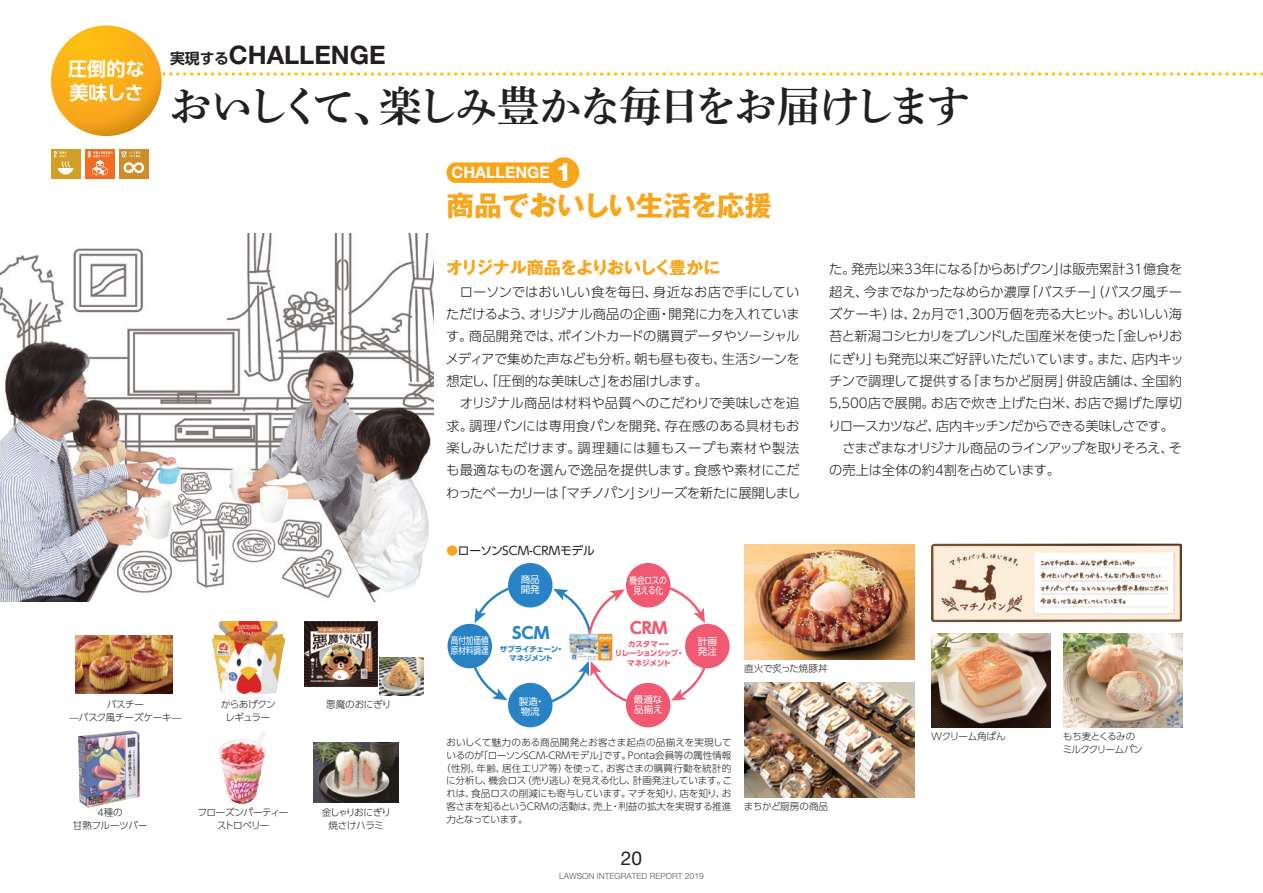
<style>
.page{position:relative;width:1263px;height:893px;background:#fff}
.page>*{position:absolute;margin:0;border:0;box-sizing:border-box;transform-origin:0 0}
.t1{font:42.45px "Shuei Min Pro B";letter-spacing:-.09em;color:#231f20}
.t2{font:700 27.6px "Gothic MB101 Pro";color:#f9a51b}
.t3{font:700 25.5px "Helvetica Neue LT Std";color:#231f20}
.t4{font:700 19.2px/23.4px "UD Shin Go Pro De";color:#fff}
.t5{font:19.2px "Helvetica Neue LT Std";color:#231f20}
.t6{font:700 16.95px "Gothic MB101 Pro";letter-spacing:-.05em;color:#f9a51b}
.t7{font:700 16.05px "UD Shin Go Pro";color:#2783c5}
.t8{font:700 16.05px "UD Shin Go Pro";color:#f05972}
.t9{font:700 15.9px "Helvetica Neue LT Std";color:#fff}
.t10{font:300 13.35px/22.4px "UD Shin Go Pro";letter-spacing:-.01em;color:#231f20}
.t11{font:11.7px "UD Shin Go Pro";letter-spacing:-.005em;color:#231f20}
.t12{font:300 9.6px/12.8px "UD Shin Go Pro";letter-spacing:-.025em;color:#231f20;text-align:center}
.t13{font:300 9.6px/12.8px "UD Shin Go Pro";color:#231f20;text-align:center}
.t14{font:300 9.6px/12.8px "UD Shin Go Pro";letter-spacing:-.06em;color:#231f20;text-align:center}
.t15{font:300 9.6px "UD Shin Go Pro";letter-spacing:-.005em;color:#231f20}
.t16{font:300 9.6px "UD Shin Go Pro";letter-spacing:.01em;color:#231f20}
.t17{font:300 9.6px/12.8px "UD Shin Go Pro";letter-spacing:-.065em;color:#231f20;text-align:center}
.t18{font:9.6px/10.1px "UD Shin Go Pro";color:#fff}
.t19{font:9.6px/10.1px "UD Shin Go Pro";color:#fff;scale:.8 1}
.t20{font:9.6px/10.1px "UD Shin Go Pro";letter-spacing:-.025em;color:#fff;text-align:center;scale:.8 1}
.t21{font:300 8.55px "Helvetica Neue LT Std";color:#57585a}
.t22{font:700 7.65px/9.4px "UD Shin Go Pro";letter-spacing:-.035em;color:#f05972;text-align:center}
.t23{font:700 7.65px/9.4px "UD Shin Go Pro";letter-spacing:-.035em;color:#2783c5;text-align:center}
.s1{font-family:"UD Shin Go Pro De";font-size:14.85px}
.s2{font-weight:800;font-size:25.5px}
.s3{color:#f9a51b}
</style>
<div class="page">
<img style="left:304px;top:622px;width:73px;height:65px">
<img style="left:0;top:234px;width:434px;height:368px">
<svg style="left:161px;top:72px;width:1102px;height:4px"></svg>
<img style="left:744px;top:544px;width:170px;height:115px">
<svg style="left:51px;top:26px;width:111px;height:110px;background:#f7ad18"></svg>
<img style="left:75px;top:635px;width:98px;height:59px">
<img style="left:931px;top:543px;width:250px;height:80px">
<img style="left:931px;top:634px;width:119px;height:93px">
<img style="left:1063px;top:634px;width:119px;height:93px">
<svg style="left:474px;top:587px;width:44px;height:36px"></svg>
<svg style="left:470px;top:658px;width:37px;height:42px"></svg>
<div style="left:508px;top:563px;width:44px;height:44px;background:#2783c5;border-radius:50%"></div>
<div style="left:447px;top:624px;width:45px;height:44px;background:#2783c5;border-radius:50%"></div>
<div style="left:508px;top:683px;width:44px;height:44px;background:#2783c5;border-radius:50%"></div>
<svg style="left:553px;top:589px;width:72px;height:43px"></svg>
<svg style="left:543px;top:661px;width:92px;height:45px"></svg>
<svg style="left:671px;top:659px;width:38px;height:42px"></svg>
<svg style="left:661px;top:584px;width:44px;height:39px"></svg>
<div style="left:626px;top:563px;width:44px;height:44px;background:#f05972;border-radius:50%"></div>
<div style="left:685px;top:624px;width:44px;height:44px;background:#f05972;border-radius:50%"></div>
<div style="left:626px;top:683px;width:44px;height:44px;background:#f05972;border-radius:50%"></div>
<img style="left:569px;top:632px;width:44px;height:29px">
<svg style="left:446px;top:162px;width:107px;height:21px;background:#f9a926"></svg>
<div style="left:549px;top:157px;width:30px;height:31px;background:#f9a51b;border-radius:50%"></div>
<img style="left:744px;top:682px;width:170px;height:115px">
<div style="left:51px;top:149px;width:30px;height:30px;background:#d19f28"></div>
<svg style="left:54px;top:151px;width:19px;height:23px"></svg>
<div style="left:85px;top:149px;width:30px;height:30px;background:#f36c24"></div>
<svg style="left:88px;top:151px;width:24px;height:24px"></svg>
<div style="left:119px;top:149px;width:30px;height:30px;background:#cf8d29"></div>
<svg style="left:124px;top:163px;width:20px;height:10px"></svg>
<svg style="left:121px;top:151px;width:19px;height:6px"></svg>
<img style="left:314px;top:742px;width:84px;height:60px">
<img style="left:218px;top:734px;width:43px;height:70px">
<img style="left:213px;top:622px;width:71px;height:72px">
<img style="left:78px;top:730px;width:62px;height:78px">
<img style="left:380px;top:658px;width:43px;height:37px">
<h3 class="t4" style="left:68px;top:57px;width:78px">圧倒的な美味しさ</h3>
<h3 class="t3" style="left:170px;top:39px;width:217px"><span class="s1">実現する</span>CHALLENGE</h3>
<h1 class="t1" style="left:169px;top:76px;width:802px">おいしくて、楽しみ豊かな毎日をお届けします</h1>
<p class="t9" style="left:452px;top:162px;width:122px">CHALLENGE <span class="s2">1</span></p>
<h2 class="t2" style="left:446px;top:182px;width:327px">商品でおいしい生活を応援</h2>
<p class="t6" style="left:446px;top:254px;width:276px">オリジナル商品をよりおいしく豊かに</p>
<p class="t10" style="left:446px;top:280px;width:356px">　ローソンではおいしい食を毎日、身近なお店で手にしていただけるよう、オリジナル商品の企画・開発に力を入れています。商品開発では、ポイントカードの購買データやソーシャルメディアで集めた声なども分析。朝も昼も夜も、生活シーンを想定し、「圧倒的な美味しさ」をお届けします。<br>　オリジナル商品は材料や品質へのこだわりで美味しさを追求。調理パンには専用食パンを開発、存在感のある具材もお楽しみいただけます。調理麺には麺もスープも素材や製法も最適なものを選んで逸品を提供します。食感や素材にこだわったベーカリーは「マチノパン」シリーズを新たに展開しまし</p>
<p class="t11" style="left:446px;top:541px;width:150px"><span class="s3">●</span>ローソンSCM-CRMモデル</p>
<p class="t18" style="left:521px;top:574px;width:21px">商品開発</p>
<p class="t20" style="left:629px;top:575px;width:48px">機会ロスの見える化</p>
<p class="t10" style="left:828px;top:258px;width:357px">た。発売以来33年になる「からあげクン」は販売累計31億食を超え、今までなかったなめらか濃厚「バスチー」（バスク風チーズケーキ）は、2ヵ月で1,300万個を売る大ヒット。おいしい海苔と新潟コシヒカリをブレンドした国産米を使った「金しゃりおにぎり」も発売以来ご好評いただいています。また、店内キッチンで調理して提供する「まちかど厨房」併設店舗は、全国約<br>5,500店で展開。お店で炊き上げた白米、お店で揚げた厚切りロースカツなど、店内キッチンだからできる美味しさです。　さまざまなオリジナル商品のラインアップを取りそろえ、その売上は全体の約4割を占めています。</p>
<p class="t19" style="left:451px;top:635px;width:49px">高付加価値原材料調達</p>
<p class="t7" style="left:512px;top:620px;width:39px">SCM</p>
<p class="t23" style="left:500px;top:644px;width:66px">サプライチェーン・マネジメント</p>
<p class="t8" style="left:630px;top:615px;width:39px">CRM</p>
<p class="t22" style="left:615px;top:639px;width:71px">カスタマー・<br>リレーションシップ・マネジメント</p>
<p class="t18" style="left:698px;top:636px;width:21px">計画発注</p>
<p class="t12" style="left:744px;top:661px;width:85px">直火で炙った焼豚丼</p>
<p class="t12" style="left:70px;top:698px;width:113px">バスチー<br>—バスク風チーズケーキ—</p>
<p class="t12" style="left:326px;top:698px;width:67px">悪魔のおにぎり</p>
<p class="t17" style="left:221px;top:698px;width:56px">からあげクンレギュラー</p>
<p class="t13" style="left:73px;top:806px;width:76px">4種の<br>甘熟フルーツバー</p>
<p class="t14" style="left:198px;top:806px;width:92px">フローズンパーティーストロベリー</p>
<p class="t17" style="left:322px;top:806px;width:71px">金しゃりおにぎり焼さけハラミ</p>
<p class="t18" style="left:519px;top:695px;width:27px">製造・物流</p>
<p class="t18" style="left:634px;top:694px;width:30px">最適な品揃え</p>
<p class="t16" style="left:446px;top:735px;width:287px">おいしくて魅力のある商品開発とお客さま起点の品揃えを実現して</p>
<p class="t15" style="left:446px;top:747px;width:286px">いるのが「ローソンSCM-CRMモデル」です。Ponta会員等の属性情報</p>
<p class="t13" style="left:441px;top:761px;width:292px">（性別、年齢、居住エリア等）を使って、お客さまの購買行動を統計的</p>
<p class="t12" style="left:446px;top:774px;width:287px">に分析し、機会ロス（売り逃し）を見える化し、計画発注しています。こ</p>
<p class="t12" style="left:446px;top:787px;width:287px">れは、食品ロスの削減にも寄与しています。マチを知り、店を知り、お</p>
<p class="t12" style="left:446px;top:800px;width:286px">客さまを知るというCRMの活動は、売上・利益の拡大を実現する推進</p>
<p class="t14" style="left:446px;top:812px;width:83px">力となっています。</p>
<h3 class="t5" style="left:621px;top:847px;width:23px">20</h3>
<p class="t21" style="left:559px;top:870px;width:146px">LAWSON INTEGRATED REPORT 2019</p>
<p class="t12" style="left:744px;top:800px;width:86px">まちかど厨房の商品</p>
<p class="t12" style="left:931px;top:729px;width:76px">Wクリーム角ぱん</p>
<p class="t14" style="left:1063px;top:729px;width:82px;text-align:left">もち麦とくるみのミルククリームパン</p>
</div>
